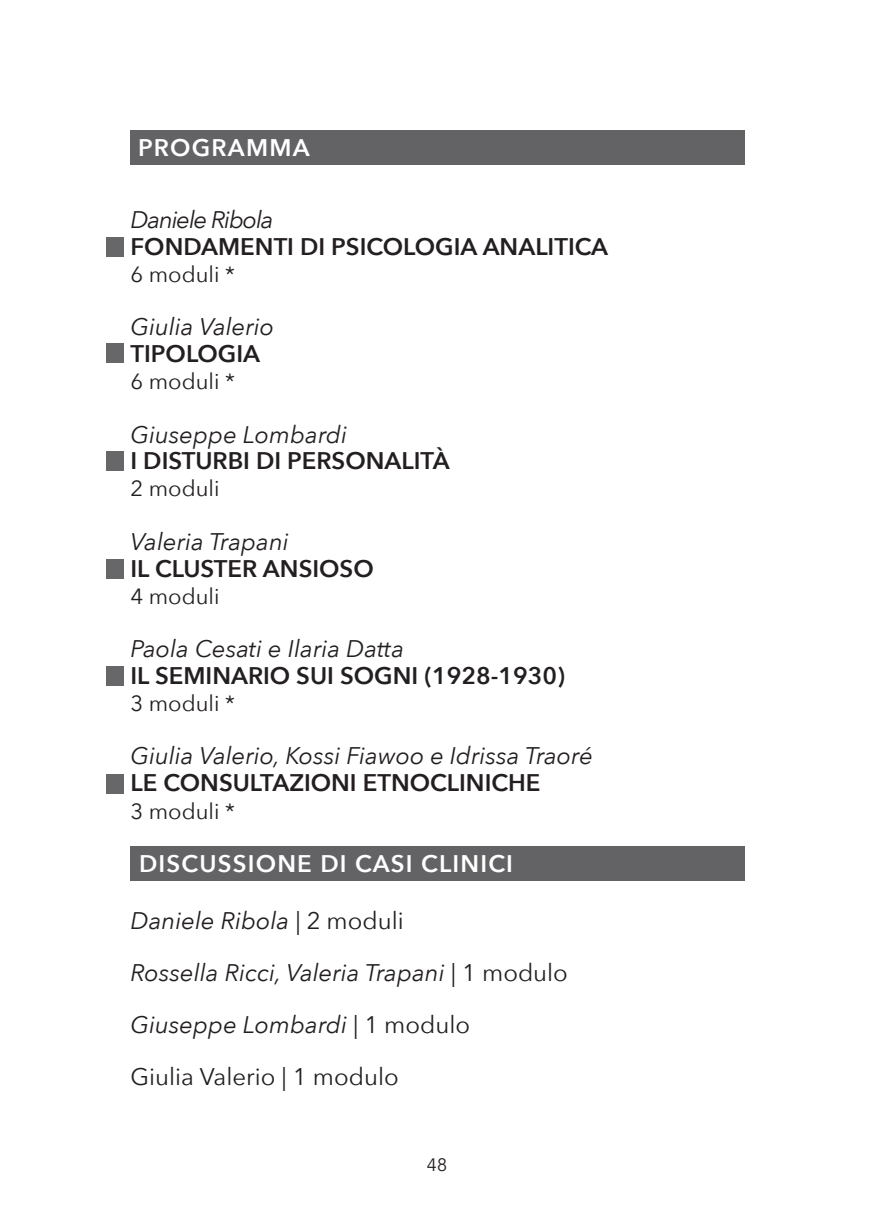
<style>
.page{position:relative;width:874px;height:1225px;background:#fff}
.page>*{position:absolute;margin:0;border:0;box-sizing:border-box;transform-origin:0 0}
.t1{font:italic 24px "Avenir Next";color:#231f20}
.t2{font:600 24px "Avenir Next";color:#231f20}
.t3{font:600 24px "Avenir Next";letter-spacing:.05em;color:#fff}
.t4{font:24px "Avenir Next";color:#231f20}
.t5{font:italic 24px "Avenir Next";letter-spacing:-.05em;color:#231f20}
.t6{font:22px "Avenir Next";color:#231f20}
.t7{font:18px "Avenir";color:#231f20}
.s1{font-style:normal}
</style>
<div class="page">
<div style="left:129px;top:130px;width:615px;height:34px;background:#636366"></div>
<div style="left:107px;top:237px;width:17px;height:20px;background:#67676a"></div>
<div style="left:107px;top:451px;width:17px;height:20px;background:#67676a"></div>
<div style="left:107px;top:343px;width:17px;height:20px;background:#67676a"></div>
<div style="left:107px;top:558px;width:17px;height:20px;background:#67676a"></div>
<div style="left:107px;top:666px;width:17px;height:20px;background:#67676a"></div>
<div style="left:107px;top:774px;width:17px;height:20px;background:#67676a"></div>
<div style="left:130px;top:846px;width:615px;height:34px;background:#636366"></div>
<p class="t3" style="left:138px;top:127px;width:173px">PROGRAMMA</p>
<p class="t5" style="left:130px;top:199px;width:145px">Daniele Ribola</p>
<p class="t2" style="left:130px;top:226px;width:479px">FONDAMENTI DI PSICOLOGIA ANALITICA</p>
<p class="t6" style="left:130px;top:255px;width:106px">6 moduli *</p>
<p class="t1" style="left:130px;top:307px;width:145px">Giulia Valerio</p>
<p class="t2" style="left:130px;top:333px;width:131px">TIPOLOGIA</p>
<p class="t6" style="left:130px;top:363px;width:106px">6 moduli *</p>
<p class="t1" style="left:130px;top:414px;width:218px">Giuseppe Lombardi</p>
<p class="t2" style="left:130px;top:440px;width:320px">I DISTURBI DI PERSONALITÀ</p>
<p class="t6" style="left:130px;top:470px;width:90px">2 moduli</p>
<p class="t1" style="left:130px;top:521px;width:160px">Valeria Trapani</p>
<p class="t2" style="left:130px;top:548px;width:245px">IL CLUSTER ANSIOSO</p>
<p class="t6" style="left:130px;top:577px;width:90px">4 moduli</p>
<p class="t1" style="left:130px;top:628px;width:275px">Paola Cesati e Ilaria Datta</p>
<p class="t2" style="left:130px;top:655px;width:436px">IL SEMINARIO SUI SOGNI (1928-1930)</p>
<p class="t6" style="left:130px;top:684px;width:106px">3 moduli *</p>
<p class="t1" style="left:130px;top:735px;width:463px">Giulia Valerio, Kossi Fiawoo e Idrissa Traoré</p>
<p class="t2" style="left:130px;top:762px;width:411px">LE CONSULTAZIONI ETNOCLINICHE</p>
<p class="t6" style="left:130px;top:793px;width:106px">3 moduli *</p>
<p class="t3" style="left:139px;top:843px;width:375px">DISCUSSIONE DI CASI CLINICI</p>
<p class="t1" style="left:130px;top:900px;width:275px">Daniele Ribola <span class="s1">| 2 moduli</span></p>
<p class="t1" style="left:130px;top:952px;width:439px">Rossella Ricci, Valeria Trapani <span class="s1">| 1 modulo</span></p>
<p class="t1" style="left:130px;top:1004px;width:341px">Giuseppe Lombardi <span class="s1">| 1 modulo</span></p>
<p class="t4" style="left:130px;top:1056px;width:269px">Giulia Valerio | 1 modulo</p>
<p class="t7" style="left:427px;top:1153px;width:22px">48</p>
</div>
